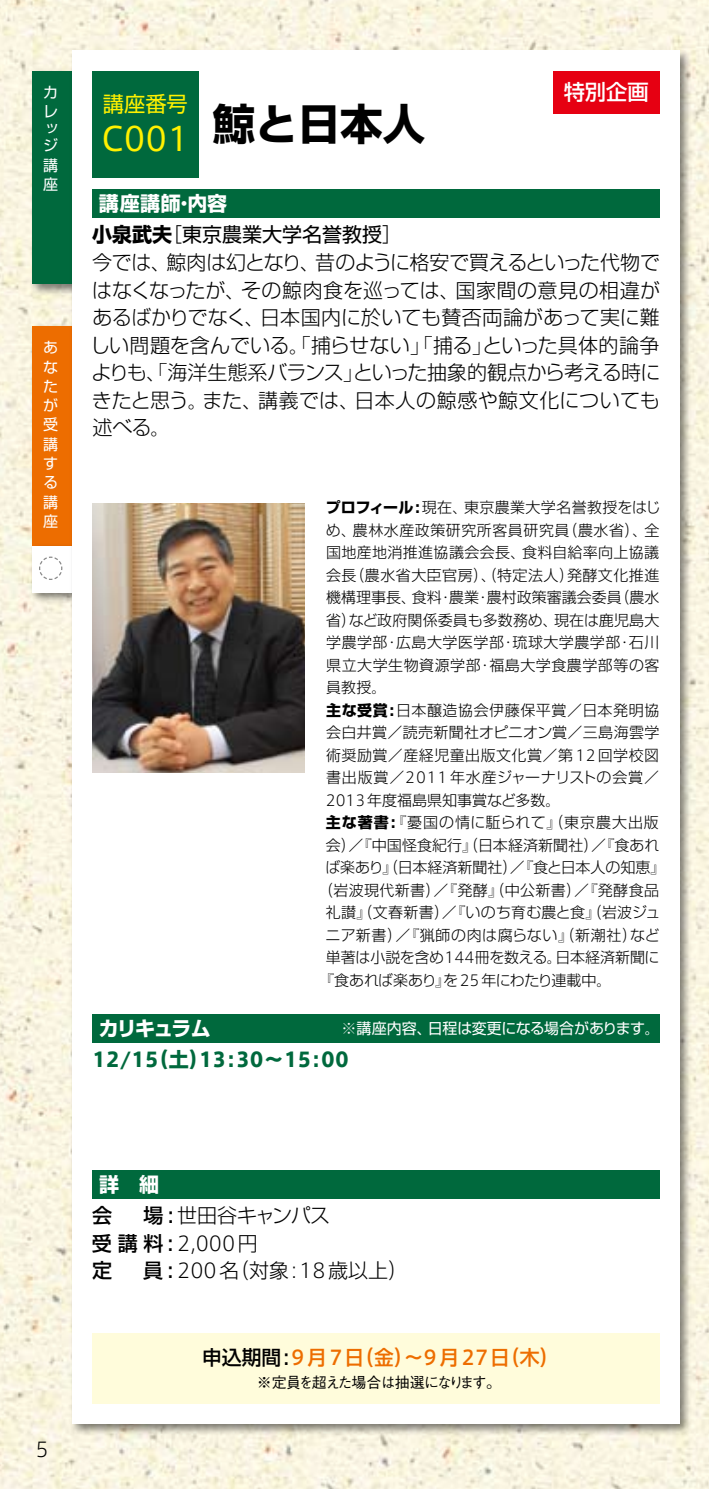
<style>
.page{position:relative;width:709px;height:1489px;background:#fff}
.page>*{position:absolute;margin:0;border:0;box-sizing:border-box;transform-origin:0 0}
.t1{font:700 42.5px "Shin Go Pro";color:#000}
.t2{font:21.25px "Shin Go Pro";color:#fff100}
.t3{font:500 21.25px "Shin Go Pro";color:#fff}
.t4{font:300 20px/27.5px "Shin Go Pro";letter-spacing:-.01em;color:#000}
.t5{font:300 20px/27.5px "Axis Std";color:#000}
.t6{font:500 20px "Axis Std";color:#ed6d00}
.t7{font:800 20px "Axis Std";color:#00693d}
.t8{font:700 20px "Shin Go Pro";letter-spacing:-.03em;color:#fff}
.t9{font:500 20px/27.5px "Shin Go Pro";color:#000;text-align:justify}
.t10{font:300 20px "Shin Go Pro";letter-spacing:-.045em;color:#000}
.t11{font:300 15px "Shin Go Pro";letter-spacing:.025em;color:#000}
.t12{font:300 15px "Shin Go Pro";color:#000}
.t13{font:15px/19.2px "Shin Go Pro";letter-spacing:-.015em;color:#fff}
.t14{font:300 15px "Shin Go Pro";letter-spacing:.005em;color:#000}
.t15{font:300 15px "Shin Go Pro";letter-spacing:-.02em;color:#000}
.t16{font:300 15px "Shin Go Pro";letter-spacing:.055em;color:#000}
.t17{font:300 15px "Shin Go Pro";letter-spacing:.06em;color:#000}
.t18{font:300 15px "Shin Go Pro";letter-spacing:-.035em;color:#000}
.t19{font:500 15px "Gothic BBB Pro";letter-spacing:-.1em;color:#000}
.s1{font-family:"Axis Std";font-weight:800}
.s2{font-weight:700}
.s3{font-family:"Axis Std";font-weight:400}
.s4{font-weight:400}
.s5{font-family:"Axis Std"}
.s6{font-family:"Shin Go Pro";font-weight:700}
.s7{font-family:"Shin Go Pro"}
.s8{font-family:"Shin Go Pro";color:#000}
.s9{color:#000}
</style>
<div class="page">
<img style="left:0;top:0;width:709px;height:1488px">
<div style="left:29px;top:68px;width:94px;height:228px;background:#000;opacity:.5"></div>
<div style="left:32px;top:71px;width:78px;height:212px;background:#00693d"></div>
<div style="left:29px;top:323px;width:94px;height:235px;background:#000;opacity:.5"></div>
<div style="left:32px;top:326px;width:78px;height:220px;background:#ed6d00"></div>
<div style="left:29px;top:543px;width:72px;height:61px;background:#000;opacity:.5"></div>
<div style="left:32px;top:546px;width:57px;height:46px;background:#fff"></div>
<div style="left:69px;top:48px;width:623px;height:1388px;background:#000;opacity:.5"></div>
<div style="left:72px;top:51px;width:607px;height:1372px;background:#fff"></div>
<svg style="left:39px;top:556px;width:24px;height:24px"></svg>
<div style="left:92px;top:1332px;width:567px;height:71px;background:#fffcdb"></div>
<div style="left:92px;top:71px;width:106px;height:106px;background:#00693d"></div>
<div style="left:92px;top:189px;width:567px;height:29px;background:#00693d"></div>
<div style="left:92px;top:1013px;width:567px;height:29px;background:#00693d"></div>
<div style="left:92px;top:1169px;width:567px;height:29px;background:#00693d"></div>
<img style="left:92px;top:503px;width:213px;height:269px">
<div style="left:553px;top:71px;width:106px;height:42px;background:#e60012"></div>
<p class="t13" style="left:43px;top:81px;width:16px">カレ</p>
<p class="t13" style="left:43px;top:118px;width:16px;line-height:17.5px">ッジ</p>
<p class="t13" style="left:43px;top:153px;width:16px">講座</p>
<p class="t13" style="left:43px;top:336px;width:16px;text-align:justify">あなたが受講する講座</p>
<h2 class="t2" style="left:103px;top:86px;width:87px">講座番号</h2>
<h1 class="t1" style="left:102px;top:90px;width:325px"><sub>C001</sub> 鯨と日本人</h1>
<h3 class="t8" style="left:99px;top:188px;width:130px">講座講師<span class="s1">・</span>内容</h3>
<h2 class="t3" style="left:563px;top:75px;width:86px">特別企画</h2>
<h3 class="t4" style="left:90px;top:219px;width:571px"><span class="s2">小泉武夫</span><span class="s3">［</span><span class="s4">東京農業大学名誉教授</span><span class="s3">］<br></span>今では<span class="s5">、</span>鯨肉は幻となり<span class="s5">、</span>昔のように格安で買えるといった代物ではなくなったが<span class="s5">、</span>その鯨肉食を巡っては<span class="s5">、</span>国家間の意見の相違があるばかりでなく<span class="s5">、</span>日本国内に於いても賛否両論があって実に難しい問題を含んでいる<span class="s5">。「</span>捕らせない<span class="s5">」「</span>捕る<span class="s5">」</span>といった具体的論争よりも<span class="s5">、「</span>海洋生態系バランス<span class="s5">」</span>といった抽象的観点から考える時にきたと思う<span class="s5">。</span>また<span class="s5">、</span>講義では<span class="s5">、</span>日本人の鯨感や鯨文化についても述べる<span class="s5">。</span></h3>
<p class="t11" style="left:326px;top:495px;width:336px"><span class="s2">プロフィール</span><span class="s1">：</span>現在<span class="s5">、</span>東京農業大学名誉教授をはじ</p>
<p class="t11" style="left:326px;top:517px;width:335px">め<span class="s5">、</span>農林水産政策研究所客員研究員<span class="s5">（</span>農水省<span class="s5">）、</span>全</p>
<p class="t11" style="left:326px;top:540px;width:334px">国地産地消推進協議会会長<span class="s5">、</span>食料自給率向上協議</p>
<p class="t11" style="left:326px;top:562px;width:335px">会長<span class="s5">（</span>農水省大臣官房<span class="s5">）、（</span>特定法人<span class="s5">）</span>発酵文化推進</p>
<p class="t12" style="left:326px;top:585px;width:335px">機構理事長<span class="s5">、</span>食料<span class="s5">・</span>農業<span class="s5">・</span>農村政策審議会委員<span class="s5">（</span>農水</p>
<p class="t11" style="left:326px;top:607px;width:335px">省<span class="s5">）</span>など政府関係委員も多数務め<span class="s5">、</span>現在は鹿児島大</p>
<p class="t11" style="left:326px;top:630px;width:335px">学農学部<span class="s5">・</span>広島大学医学部<span class="s5">・</span>琉球大学農学部<span class="s5">・</span>石川</p>
<p class="t11" style="left:326px;top:652px;width:335px">県立大学生物資源学部<span class="s5">・</span>福島大学食農学部等の客</p>
<p class="t11" style="left:326px;top:675px;width:61px">員教授<span class="s5">。</span></p>
<p class="t11" style="left:326px;top:697px;width:335px"><span class="s2">主な受賞</span><span class="s1">：</span>日本醸造協会伊藤保平賞<span class="s5">／</span>日本発明協</p>
<p class="t11" style="left:326px;top:720px;width:335px">会白井賞<span class="s5">／</span>読売新聞社オピニオン賞<span class="s5">／</span>三島海雲学</p>
<p class="t11" style="left:326px;top:742px;width:334px">術奨励賞<span class="s5">／</span>産経児童出版文化賞<span class="s5">／</span>第<span class="s5">12</span>回学校図</p>
<p class="t16" style="left:326px;top:765px;width:334px">書出版賞<span class="s5">／2011</span> 年水産ジャーナリストの会賞<span class="s5">／</span></p>
<p class="t12" style="left:326px;top:787px;width:236px"><span class="s5">2013</span>年度福島県知事賞など多数<span class="s5">。</span></p>
<p class="t17" style="left:326px;top:810px;width:334px"><span class="s2">主な著書</span><span class="s1">：</span><span class="s5">『</span>憂国の情に駈られて<span class="s5">』（</span>東京農大出版</p>
<p class="t14" style="left:326px;top:832px;width:335px">会<span class="s5">）／『</span>中国怪食紀行<span class="s5">』（</span>日本経済新聞社<span class="s5">）／『</span>食あれ</p>
<p class="t12" style="left:325px;top:855px;width:341px">ば楽あり<span class="s5">』（</span>日本経済新聞社<span class="s5">）／『</span>食と日本人の知恵<span class="s5">』</span></p>
<p class="t11" style="left:318px;top:877px;width:342px"><span class="s5">（</span>岩波現代新書<span class="s5">）／『</span>発酵<span class="s5">』（</span>中公新書<span class="s5">）／『</span>発酵食品</p>
<p class="t11" style="left:326px;top:900px;width:336px">礼讃<span class="s5">』（</span>文春新書<span class="s5">）／『</span>いのち育む農と食<span class="s5">』（</span>岩波ジュ</p>
<p class="t11" style="left:325px;top:922px;width:336px">ニア新書<span class="s5">）／『</span>猟師の肉は腐らない<span class="s5">』（</span>新潮社<span class="s5">）</span>など</p>
<p class="t15" style="left:326px;top:945px;width:335px">単著は小説を含め<span class="s5">144</span>冊を数える<span class="s5">。</span>日本経済新聞に</p>
<p class="t18" style="left:319px;top:967px;width:293px"><span class="s5">『</span>食あれば楽あり<span class="s5">』</span>を<span class="s5">25</span>年にわたり連載中<span class="s5">。</span></p>
<h3 class="t8" style="left:99px;top:1012px;width:114px">カリキュラム</h3>
<p class="t13" style="left:341px;top:1016px;width:320px"><span class="s5">※</span>講座内容<span class="s5">、</span>日程は変更になる場合があります<span class="s5">。</span></p>
<h3 class="t7" style="left:92px;top:1043px;width:258px">12/15（<span class="s6">土</span>）13：30～15：00</h3>
<h3 class="t5" style="left:35px;top:1434px;width:15px">5</h3>
<h3 class="t8" style="left:99px;top:1168px;width:61px">詳 細</h3>
<h3 class="t9" style="left:92px;top:1199px;width:21px">会</h3>
<h3 class="t9" style="left:92px;top:1199px;width:90px;text-indent:52px">場<span class="s5">：</span>受講料<span class="s5">：</span>定</h3>
<h3 class="t10" style="left:177px;top:1198px;width:154px">世田谷キャンパス</h3>
<h3 class="t5" style="left:177px;top:1227px;width:232px">2,000<span class="s7">円<br></span>200<span class="s7">名</span>（<span class="s7">対象</span>：18<span class="s7">歳以上</span>）</h3>
<h3 class="t9" style="left:143px;top:1254px;width:39px">員<span class="s5">：</span></h3>
<h3 class="t6" style="left:202px;top:1341px;width:359px"><span class="s8">申込期間</span><span class="s9">：</span>9<span class="s7">月</span>7<span class="s7">日</span>（<span class="s7">金</span>）～9<span class="s7">月</span>27<span class="s7">日</span>（<span class="s7">木</span>）</h3>
<p class="t19" style="left:257px;top:1369px;width:246px">※定員を超えた場合は抽選になります。</p>
</div>
